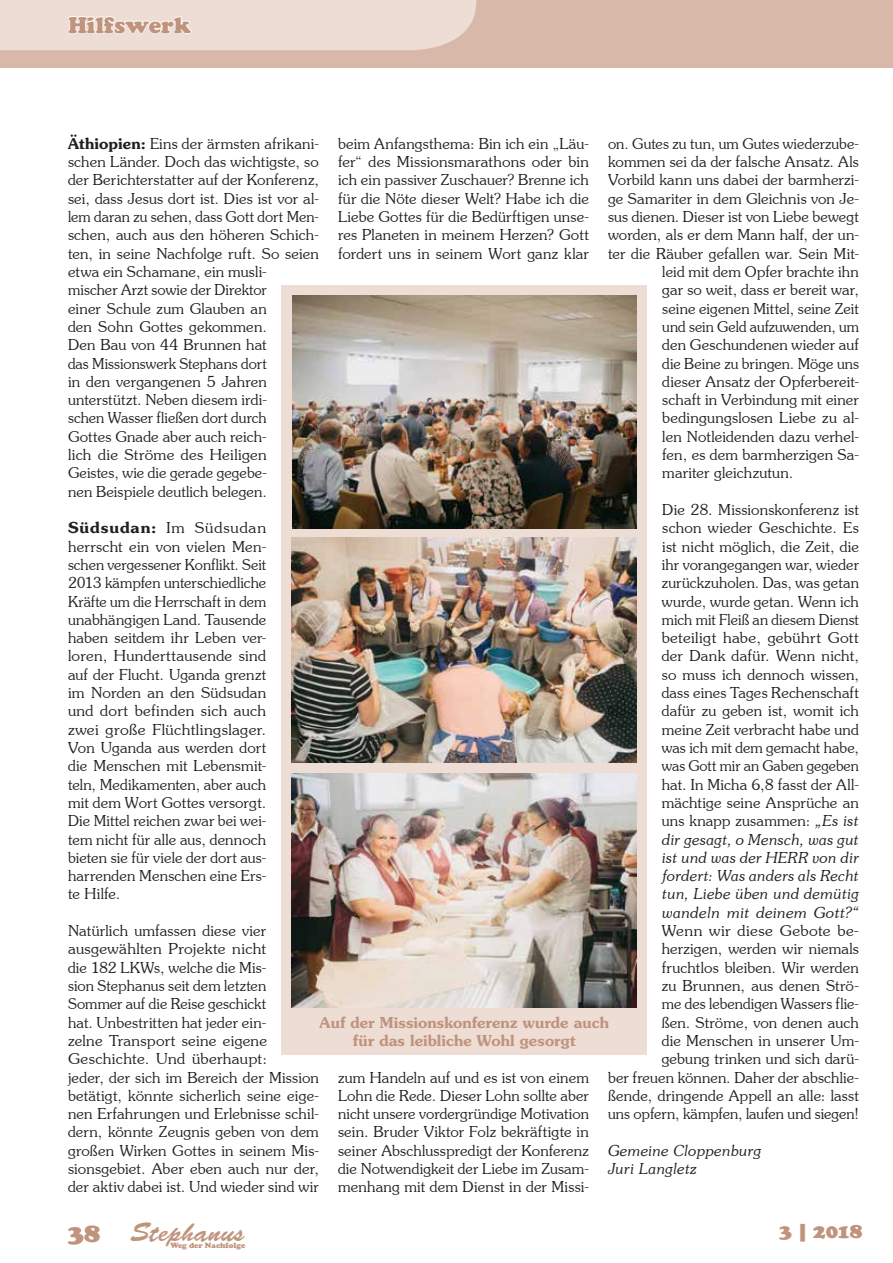
<style>
.page{position:relative;width:893px;height:1263px;background:#fff}
.page>*{position:absolute;margin:0;border:0;box-sizing:border-box;transform-origin:0 0}
.t1{font:27px "Banff Plain";letter-spacing:.02em;color:#c0937d}
.t2{font:25.5px "Cooper Black Std";color:#c0937d}
.t3{font:22.5px "Cooper Black Std";color:#c0937d}
.t4{font:900 21px "Cooper";color:#c0937d}
.t5{font:15px/18.3px "Southern Plain";letter-spacing:.01em;color:#231f20;text-align:justify}
.t6{font:15px/18.3px "Southern Plain";letter-spacing:.01em;color:#231f20;text-align:justify;scale:1.05 1}
.t7{font:15px/18.3px "Southern Plain";letter-spacing:.01em;color:#231f20;text-align:right;scale:1.04 1}
.t8{font:italic 15px/18.3px "Southern";color:#231f20;text-align:justify}
.t9{font:700 15px/18.3px "Southern";letter-spacing:.005em;color:#c0937d;text-align:center}
.t10{font:7.5px "Cooper Black Std";color:#c0937d}
.s1{font-family:"Southern";font-weight:700}
.s2{font-family:"Southern";font-style:italic}
</style>
<div class="page">
<div style="left:0;top:0;width:892px;height:68px;background:#d8b8a8"></div>
<svg style="left:0;top:0;width:477px;height:51px;background:#ecdcd3"></svg>
<div style="left:281px;top:285px;width:366px;height:769px;background:#edddd4"></div>
<img style="left:292px;top:773px;width:344px;height:234px">
<img style="left:292px;top:538px;width:344px;height:225px">
<img style="left:292px;top:295px;width:345px;height:234px">
<h3 class="t3" style="left:68px;top:11px;width:125px">Hilfswerk</h3>
<p class="t5" style="left:68px;top:134px;width:252px;text-align:left"><span class="s1">Äthiopien:</span> Eins der ärmsten afrikani&shy;schen Länder. Doch das wichtigste, so der Berichterstatter auf der Konferenz, sei, dass Jesus dort ist. Dies ist vor al&shy;lem daran zu sehen, dass Gott dort Men&shy;schen, auch aus den höheren Schich&shy;ten, in seine Nachfolge ruft. So seien etwa ein Schamane, ein musli&shy;mischer Arzt sowie der Direktor<br>einer Schule zum Glauben an<br>den Sohn Gottes gekommen.<br>Den Bau von 44 Brunnen hat<br>das Missionswerk Stephans dort<br>in den vergangenen 5 Jahren unterstützt. Neben diesem irdi-<br>schen Wasser fließen dort durch<br>Gottes Gnade aber auch reich-<br>lich die Ströme des Heiligen<br>Geistes, wie die gerade gegebe-<br>nen Beispiele deutlich belegen.</p>
<p class="t6" style="left:68px;top:518px;width:190px"><span class="s1">Südsudan:</span> Im Südsudan herrscht ein von vielen Men&shy;schen vergessener Konflikt. Seit 2013 kämpfen unterschiedliche Kräfte um die Herrschaft in dem unabhängigen Land. Tausende haben seitdem ihr Leben ver&shy;loren, Hunderttausende sind auf der Flucht. Uganda grenzt im Norden an den Südsudan und dort befinden sich auch zwei große Flüchtlingslager.<br>Von Uganda aus werden dort die Menschen mit Lebensmit&shy;teln, Medikamenten, aber auch mit dem Wort Gottes versorgt.<br>Die Mittel reichen zwar bei wei&shy;tem nicht für alle aus, dennoch bieten sie für viele der dort aus&shy;harrenden Menschen eine Ers&shy;te Hilfe.</p>
<p class="t5" style="left:68px;top:921px;width:252px;text-align:left">Natürlich umfassen diese vier ausgewählten Projekte nicht<br>die 182 LKWs, welche die Mis-<br>sion Stephanus seit dem letzten Sommer auf die Reise geschickt<br>hat. Unbestritten hat jeder ein-<br>zelne Transport seine eigene Geschichte. Und überhaupt:<br>jeder, der sich im Bereich der Mission betätigt, könnte sicherlich seine eige&shy;nen Erfahrungen und Erlebnisse schil&shy;dern, könnte Zeugnis geben von dem großen Wirken Gottes in seinem Mis&shy;sionsgebiet. Aber eben auch nur der, der aktiv dabei ist. Und wieder sind wir</p>
<p class="t5" style="left:338px;top:134px;width:252px">beim Anfangsthema: Bin ich ein „Läu&shy;fer“ des Missionsmarathons oder bin ich ein passiver Zuschauer? Brenne ich für die Nöte dieser Welt? Habe ich die Liebe Gottes für die Bedürftigen unse&shy;res Planeten in meinem Herzen? Gott fordert uns in seinem Wort ganz klar</p>
<p class="t5" style="left:608px;top:134px;width:252px">on. Gutes zu tun, um Gutes wiederzube-</p>
<p class="t5" style="left:608px;top:152px;width:252px">kommen sei da der falsche Ansatz. Als</p>
<p class="t5" style="left:608px;top:171px;width:252px">Vorbild kann uns dabei der barmherzi-</p>
<p class="t5" style="left:608px;top:189px;width:252px">ge Samariter in dem Gleichnis von Je-</p>
<p class="t5" style="left:608px;top:207px;width:252px">sus dienen. Dieser ist von Liebe bewegt</p>
<p class="t5" style="left:608px;top:225px;width:252px">worden, als er dem Mann half, der un-</p>
<p class="t5" style="left:608px;top:244px;width:252px">ter die Räuber gefallen war. Sein Mit-</p>
<p class="t5" style="left:662px;top:262px;width:198px">leid mit dem Opfer brachte ihn</p>
<p class="t5" style="left:662px;top:280px;width:198px">gar so weit, dass er bereit war,</p>
<p class="t5" style="left:662px;top:299px;width:198px">seine eigenen Mittel, seine Zeit</p>
<p class="t5" style="left:662px;top:317px;width:198px">und sein Geld aufzuwenden, um</p>
<p class="t5" style="left:662px;top:335px;width:198px">den Geschundenen wieder auf</p>
<p class="t5" style="left:662px;top:354px;width:198px">die Beine zu bringen. Möge uns</p>
<p class="t5" style="left:662px;top:372px;width:198px">dieser Ansatz der Opferbereit-</p>
<p class="t5" style="left:662px;top:390px;width:198px">schaft in Verbindung mit einer</p>
<p class="t5" style="left:662px;top:408px;width:198px">bedingungslosen Liebe zu al-</p>
<p class="t5" style="left:662px;top:427px;width:198px">len Notleidenden dazu verhel-</p>
<p class="t5" style="left:662px;top:445px;width:198px">fen, es dem barmherzigen Sa-</p>
<p class="t5" style="left:662px;top:463px;width:133px">mariter gleichzutun.</p>
<p class="t5" style="left:662px;top:500px;width:199px">Die 28. Missionskonferenz ist schon wieder Geschichte. Es ist nicht möglich, die Zeit, die ihr vorangegangen war, wieder zurückzuholen. Das, was getan wurde, wurde getan. Wenn ich mich mit Fleiß an diesem Dienst beteiligt habe, gebührt Gott der Dank dafür. Wenn nicht, so muss ich dennoch wissen, dass eines Tages Rechenschaft dafür zu geben ist, womit ich meine Zeit verbracht habe und was ich mit dem gemacht habe, was Gott mir an Gaben gegeben hat. In Micha 6,8 fasst der All&shy;mächtige seine Ansprüche an uns knapp zusammen: <span class="s2">„Es ist</span></p>
<p class="t8" style="left:662px;top:830px;width:199px">dir gesagt, o Mensch, was gut ist und was der HERR von dir fordert: Was anders als Recht tun, Liebe üben und demütig wandeln mit deinem Gott?“</p>
<p class="t7" style="left:608px;top:921px;width:243px">Wenn wir diese Gebote be&shy;herzigen, werden wir niemals fruchtlos bleiben. Wir werden<br>zu Brunnen, aus denen Strö-<br>me des lebendigen Wassers flie-<br>ßen. Ströme, von denen auch<br>die Menschen in unserer Um-<br>gebung trinken und sich darü-<br>ber freuen können. Daher der abschlie&shy;ßende, dringende Appell an alle: lasst uns opfern, kämpfen, laufen und siegen!</p>
<p class="t8" style="left:608px;top:1141px;width:155px">Gemeine Cloppenburg<br>Juri Langletz</p>
<p class="t9" style="left:320px;top:1013px;width:291px">Auf der Missionskonferenz wurde auch für das leibliche Wohl gesorgt</p>
<p class="t5" style="left:338px;top:1067px;width:252px">zum Handeln auf und es ist von einem Lohn die Rede. Dieser Lohn sollte aber nicht unsere vordergründige Motivation sein. Bruder Viktor Folz bekräftigte in seiner Abschlusspredigt der Konferenz die Notwendigkeit der Liebe im Zusam&shy;menhang mit dem Dienst in der Missi-</p>
<h2 class="t2" style="left:68px;top:1218px;width:34px">38</h2>
<h1 class="t1" style="left:130px;top:1217px;width:116px">Stephanus</h1>
<h3 class="t4" style="left:779px;top:1218px;width:84px">3 | 2018</h3>
<p class="t10" style="left:170px;top:1241px;width:76px">Weg der Nachfolge</p>
</div>
